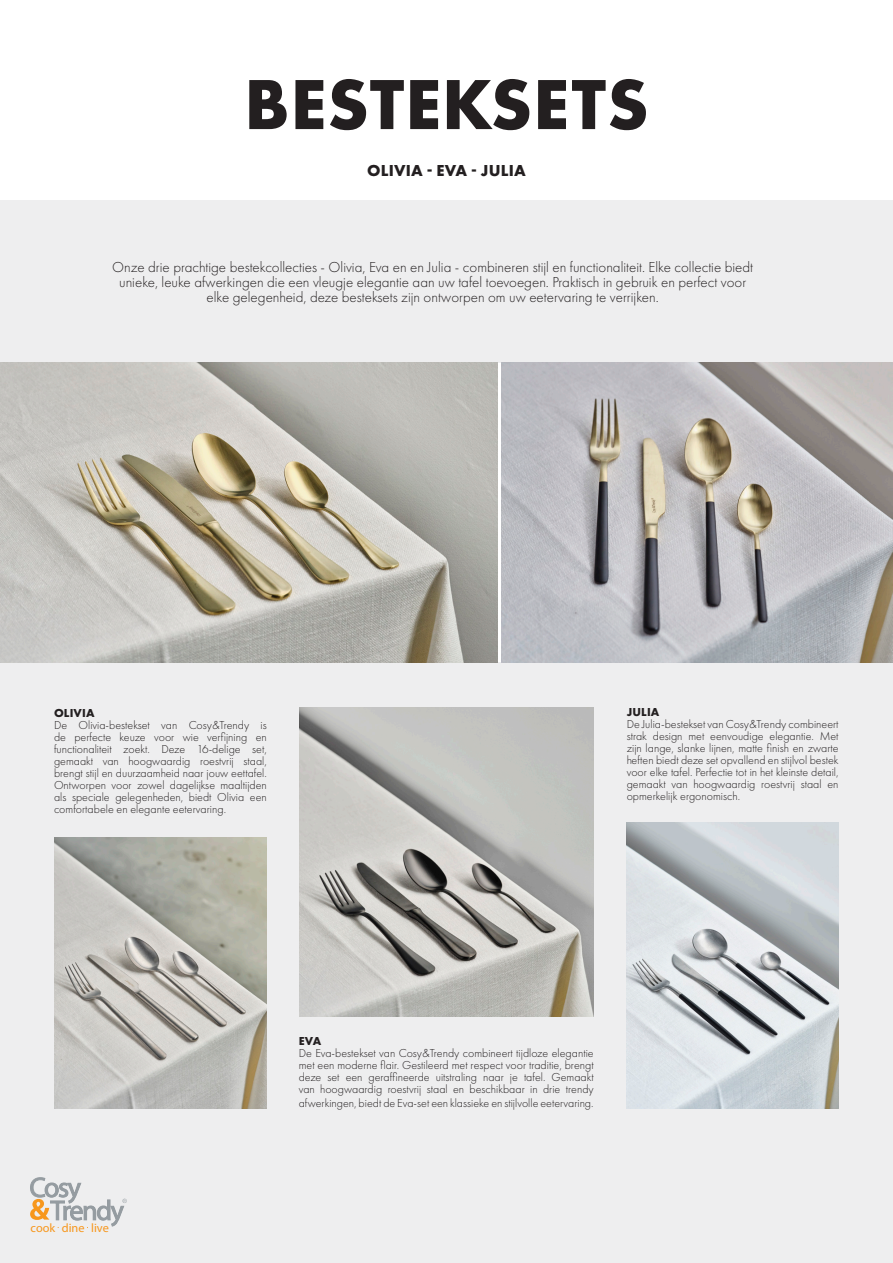
<style>
.page{position:relative;width:893px;height:1263px;background:#fff}
.page>*{position:absolute;margin:0;border:0;box-sizing:border-box;transform-origin:0 0}
.productnaam{font:700 73.5px "Futura PT";letter-spacing:.01em;color:#231f20}
.tagline{font:700 16.5px "Futura PT";letter-spacing:.01em;color:#231f20}
.BODY-FOLDER{font:300 15px/15px "Futura PT";color:#231f20;text-align:center}
.t1{font:12.3px "Myriad Pro";color:#f7971d}
.BODY-FOLDER-2{font:300 12px/12px "Futura PT";color:#231f20;text-align:justify}
.BODY-FOLDER-3{font:700 12px "Futura PT";letter-spacing:.01em;color:#231f20}
</style>
<div class="page">
<div style="left:0;top:662px;width:893px;height:601px;background:#eeeeef"></div>
<div style="left:0;top:200px;width:893px;height:162px;background:#eeeeef"></div>
<img style="left:54px;top:838px;width:213px;height:270px">
<img style="left:299px;top:707px;width:295px;height:309px">
<img style="left:627px;top:823px;width:212px;height:285px">
<img style="left:0;top:362px;width:498px;height:300px">
<img style="left:502px;top:362px;width:391px;height:300px">
<svg style="left:30px;top:1177px;width:97px;height:51px"></svg>
<p class="productnaam" style="left:244px;top:57px;width:406px">BESTEKSETS</p>
<p class="tagline" style="left:367px;top:160px;width:160px">OLIVIA - EVA - JULIA</p>
<p class="BODY-FOLDER" style="left:112px;top:259px;width:642px">Onze drie prachtige bestekcollecties - Olivia, Eva en en Julia - combineren stijl en functionaliteit. Elke collectie biedt unieke, leuke afwerkingen die een vleugje elegantie aan uw tafel toevoegen. Praktisch in gebruik en perfect voor elke gelegenheid, deze besteksets zijn ontworpen om uw eetervaring te verrijken.</p>
<p class="BODY-FOLDER-3" style="left:54px;top:705px;width:42px">OLIVIA</p>
<p class="BODY-FOLDER-2" style="left:54px;top:719px;width:214px">De Olivia-bestekset van Cosy&amp;Trendy is de perfecte keuze voor wie verfijning en functionaliteit zoekt. Deze 16-delige set, gemaakt van hoogwaardig roestvrij staal, brengt stijl en duurzaamheid naar jouw eettafel.<br>Ontworpen voor zowel dagelijkse maaltijden als speciale gelegenheden, biedt Olivia een comfortabele en elegante eetervaring.</p>
<p class="BODY-FOLDER-3" style="left:627px;top:704px;width:34px">JULIA</p>
<p class="BODY-FOLDER-2" style="left:627px;top:718px;width:213px">De Julia-bestekset van Cosy&amp;Trendy combineert strak design met eenvoudige elegantie. Met zijn lange, slanke lijnen, matte finish en zwarte heften biedt deze set opvallend en stijlvol bestek voor elke tafel. Perfectie tot in het kleinste detail, gemaakt van hoogwaardig roestvrij staal en opmerkelijk ergonomisch.</p>
<p class="t1" style="left:31px;top:1220px;width:80px">cook dine live</p>
<p class="BODY-FOLDER-3" style="left:299px;top:1033px;width:24px">EVA</p>
<p class="BODY-FOLDER-2" style="left:299px;top:1047px;width:296px">De Eva-bestekset van Cosy&amp;Trendy combineert tijdloze elegantie met een moderne flair. Gestileerd met respect voor traditie, brengt deze set een geraffineerde uitstraling naar je tafel. Gemaakt van hoogwaardig roestvrij staal en beschikbaar in drie trendy</p>
<p class="BODY-FOLDER-2" style="left:299px;top:1097px;width:296px">afwerkingen, biedt de Eva-set een klassieke en stijlvolle eetervaring.</p>
</div>
